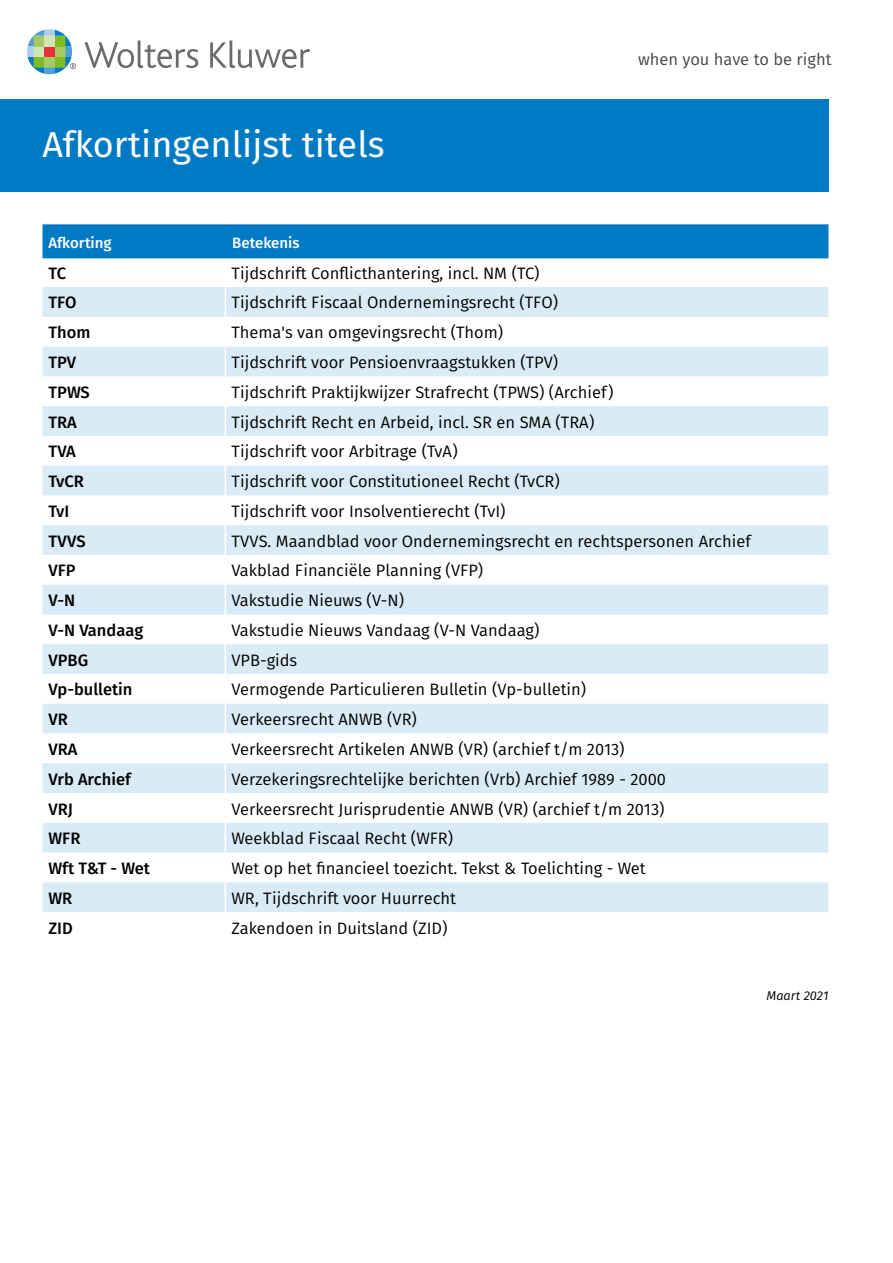
<style>
.page{position:relative;width:893px;height:1263px;background:#fff}
.page>*{position:absolute;margin:0;border:0;box-sizing:border-box;transform-origin:0 0}
.t1{font:36px "Fira Sans";color:#fff}
.t2{font:16.5px "Fira Sans";color:#000}
.t3{font:500 16.5px "Fira Sans";color:#000}
.t4{font:16.5px "Fira Sans";color:#474747}
.t5{font:500 15px "Fira Sans";color:#fff}
.t6{font:italic 12.75px "Fira Sans";color:#000}
</style>
<div class="page">
<svg style="left:84px;top:41px;width:114px;height:27px"></svg>
<svg style="left:210px;top:41px;width:100px;height:27px"></svg>
<svg style="left:27px;top:29px;width:49px;height:45px"></svg>
<svg style="left:42px;top:287px;width:786px;height:625px;fill:#d9ebf6"></svg>
<hr style="left:225px;top:287px;width:1px;height:30px;background:#fff">
<hr style="left:225px;top:317px;width:1px;height:30px;background:#fff">
<svg style="left:225px;top:347px;width:1px;height:29px"></svg>
<hr style="left:225px;top:376px;width:1px;height:30px;background:#fff">
<hr style="left:225px;top:406px;width:1px;height:30px;background:#fff">
<hr style="left:225px;top:436px;width:1px;height:30px;background:#fff">
<svg style="left:225px;top:466px;width:1px;height:29px"></svg>
<hr style="left:225px;top:495px;width:1px;height:30px;background:#fff">
<hr style="left:225px;top:525px;width:1px;height:30px;background:#fff">
<hr style="left:225px;top:555px;width:1px;height:30px;background:#fff">
<svg style="left:225px;top:585px;width:1px;height:29px"></svg>
<hr style="left:225px;top:614px;width:1px;height:30px;background:#fff">
<hr style="left:225px;top:644px;width:1px;height:30px;background:#fff">
<hr style="left:225px;top:674px;width:1px;height:30px;background:#fff">
<svg style="left:225px;top:704px;width:1px;height:29px"></svg>
<hr style="left:225px;top:733px;width:1px;height:30px;background:#fff">
<hr style="left:225px;top:763px;width:1px;height:30px;background:#fff">
<hr style="left:225px;top:793px;width:1px;height:30px;background:#fff">
<hr style="left:225px;top:823px;width:1px;height:30px;background:#fff">
<svg style="left:225px;top:853px;width:1px;height:29px"></svg>
<hr style="left:225px;top:882px;width:1px;height:30px;background:#fff">
<div style="left:0;top:99px;width:828px;height:92px;background:#007ac3"></div>
<div style="left:42px;top:224px;width:786px;height:34px;background:#007ac3"></div>
<h1 class="t1" style="left:42px;top:118px;width:344px">Afkortingenlijst titels</h1>
<p class="t5" style="left:48px;top:231px;width:65px">Afkorting</p>
<p class="t5" style="left:232px;top:231px;width:69px">Betekenis</p>
<p class="t4" style="left:638px;top:47px;width:195px">when you have to be right</p>
<p class="t3" style="left:48px;top:260px;width:19px">TC</p>
<p class="t2" style="left:231px;top:261px;width:310px">Tijdschrift Conflicthantering, incl. NM (TC)</p>
<p class="t3" style="left:48px;top:289px;width:30px">TFO</p>
<p class="t2" style="left:231px;top:290px;width:328px">Tijdschrift Fiscaal Ondernemingsrecht (TFO)</p>
<p class="t3" style="left:48px;top:319px;width:43px">Thom</p>
<p class="t2" style="left:231px;top:320px;width:273px">Thema's van omgevingsrecht (Thom)</p>
<p class="t3" style="left:48px;top:349px;width:29px">TPV</p>
<p class="t2" style="left:231px;top:350px;width:328px">Tijdschrift voor Pensioenvraagstukken (TPV)</p>
<p class="t3" style="left:48px;top:379px;width:43px">TPWS</p>
<p class="t2" style="left:231px;top:380px;width:384px">Tijdschrift Praktijkwijzer Strafrecht (TPWS) (Archief)</p>
<p class="t3" style="left:48px;top:408px;width:30px">TRA</p>
<p class="t2" style="left:231px;top:409px;width:365px">Tijdschrift Recht en Arbeid, incl. SR en SMA (TRA)</p>
<p class="t3" style="left:48px;top:438px;width:29px">TVA</p>
<p class="t2" style="left:231px;top:439px;width:228px">Tijdschrift voor Arbitrage (TvA)</p>
<p class="t3" style="left:48px;top:468px;width:37px">TvCR</p>
<p class="t2" style="left:231px;top:469px;width:330px">Tijdschrift voor Constitutioneel Recht (TvCR)</p>
<p class="t3" style="left:48px;top:498px;width:22px">TvI</p>
<p class="t2" style="left:231px;top:499px;width:276px">Tijdschrift voor Insolventierecht (TvI)</p>
<p class="t3" style="left:48px;top:528px;width:39px">TVVS</p>
<p class="t2" style="left:231px;top:529px;width:521px">TVVS. Maandblad voor Ondernemingsrecht en rechtspersonen Archief</p>
<p class="t3" style="left:48px;top:557px;width:29px">VFP</p>
<p class="t2" style="left:231px;top:558px;width:253px">Vakblad Financiële Planning (VFP)</p>
<p class="t3" style="left:48px;top:587px;width:28px">V-N</p>
<p class="t2" style="left:231px;top:588px;width:174px">Vakstudie Nieuws (V-N)</p>
<p class="t3" style="left:48px;top:617px;width:96px">V-N Vandaag</p>
<p class="t2" style="left:231px;top:618px;width:310px">Vakstudie Nieuws Vandaag (V-N Vandaag)</p>
<p class="t3" style="left:48px;top:647px;width:41px">VPBG</p>
<p class="t2" style="left:231px;top:648px;width:67px">VPB-gids</p>
<p class="t3" style="left:48px;top:676px;width:86px">Vp-bulletin</p>
<p class="t2" style="left:231px;top:677px;width:356px">Vermogende Particulieren Bulletin (Vp-bulletin)</p>
<p class="t3" style="left:48px;top:706px;width:21px">VR</p>
<p class="t2" style="left:231px;top:707px;width:187px">Verkeersrecht ANWB (VR)</p>
<p class="t3" style="left:48px;top:736px;width:31px">VRA</p>
<p class="t2" style="left:231px;top:737px;width:395px">Verkeersrecht Artikelen ANWB (VR) (archief t/m 2013)</p>
<p class="t3" style="left:48px;top:766px;width:84px">Vrb Archief</p>
<p class="t2" style="left:231px;top:767px;width:436px">Verzekeringsrechtelijke berichten (Vrb) Archief 1989 - 2000</p>
<p class="t3" style="left:48px;top:795px;width:26px">VRJ</p>
<p class="t2" style="left:231px;top:796px;width:435px">Verkeersrecht Jurisprudentie ANWB (VR) (archief t/m 2013)</p>
<p class="t3" style="left:48px;top:825px;width:33px">WFR</p>
<p class="t2" style="left:231px;top:826px;width:223px">Weekblad Fiscaal Recht (WFR)</p>
<p class="t3" style="left:48px;top:855px;width:103px">Wft T&amp;T - Wet</p>
<p class="t2" style="left:231px;top:856px;width:416px">Wet op het financieel toezicht. Tekst &amp; Toelichting - Wet</p>
<p class="t3" style="left:48px;top:885px;width:25px">WR</p>
<p class="t2" style="left:231px;top:886px;width:226px">WR, Tijdschrift voor Huurrecht</p>
<p class="t3" style="left:48px;top:915px;width:26px">ZID</p>
<p class="t2" style="left:231px;top:915px;width:218px">Zakendoen in Duitsland (ZID)</p>
<p class="t6" style="left:766px;top:986px;width:64px">Maart 2021</p>
</div>
